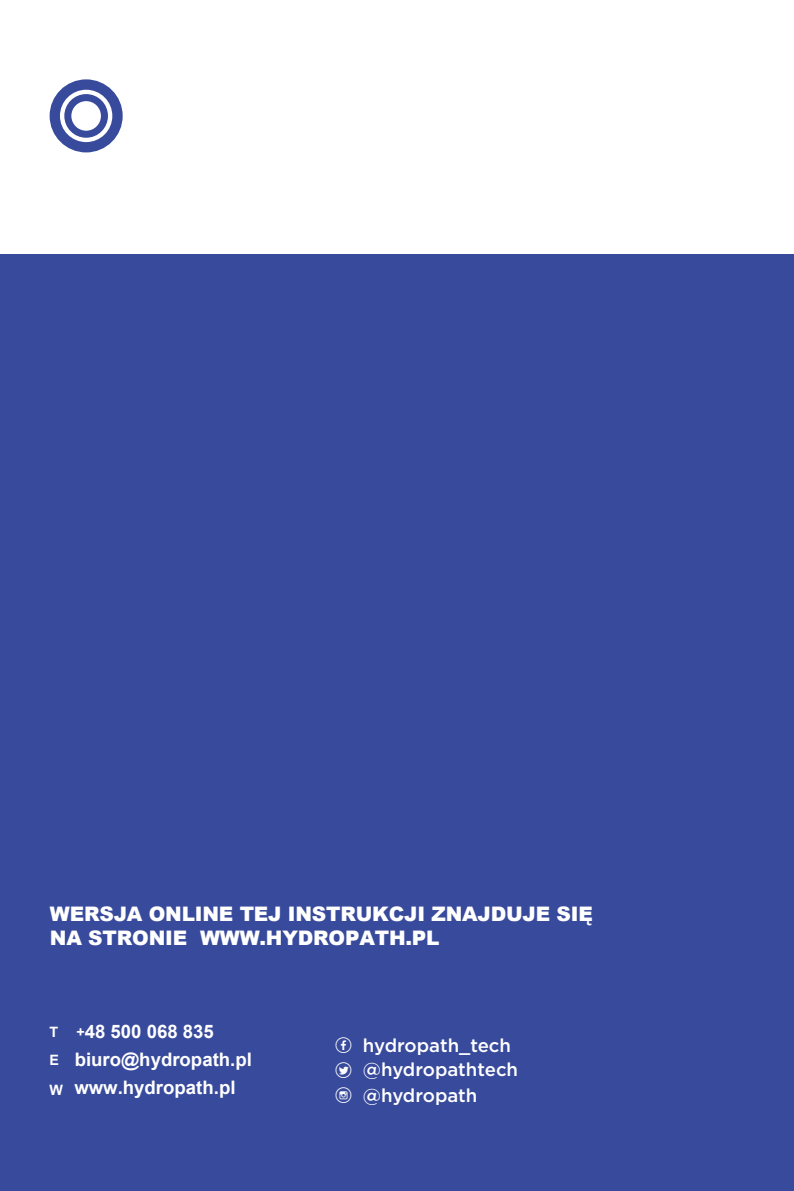
<style>
.page{position:relative;width:794px;height:1191px;background:#fff}
.page>*{position:absolute;margin:0;border:0;box-sizing:border-box;transform-origin:0 0}
.t1{font:900 19.95px/24.2px "Arial";letter-spacing:-.01em;color:#fff}
.t2{font:700 18.55px/28.3px "Arial";color:#fff}
.t3{font:500 18.55px/25.2px "Gotham HTF";color:#fff}
.t4{font:700 14.35px "Arial";color:#fff}
.s1{font-size:14.35px}
.s2{font-family:"Social Shapes";font-weight:400;font-size:22.75px}
</style>
<div class="page">
<div style="left:0;top:254px;width:794px;height:937px;background:#384a9c"></div>
<svg style="left:50px;top:79px;width:73px;height:73px"></svg>
<p class="t1" style="left:50px;top:901px;width:544px">WERSJA ONLINE TEJ INSTRUKCJI ZNAJDUJE SIĘ<br>NA STRONIE WWW.HYDROPATH.PL</p>
<p class="t2" style="left:50px;top:1017px;width:204px;text-indent:27px"><span class="s1">+</span>48 500 068 835<br><span class="s1">E</span> biuro@hydropath.pl<br><span class="s1">W</span> www.hydropath.pl</p>
<p class="t4" style="left:50px;top:1021px;width:10px">T</p>
<p class="t3" style="left:335px;top:1032px;width:184px"><span class="s2">]</span> hydropath_tech <span class="s2">^</span> @hydropathtech <span class="s2">`</span> @hydropath</p>
</div>
